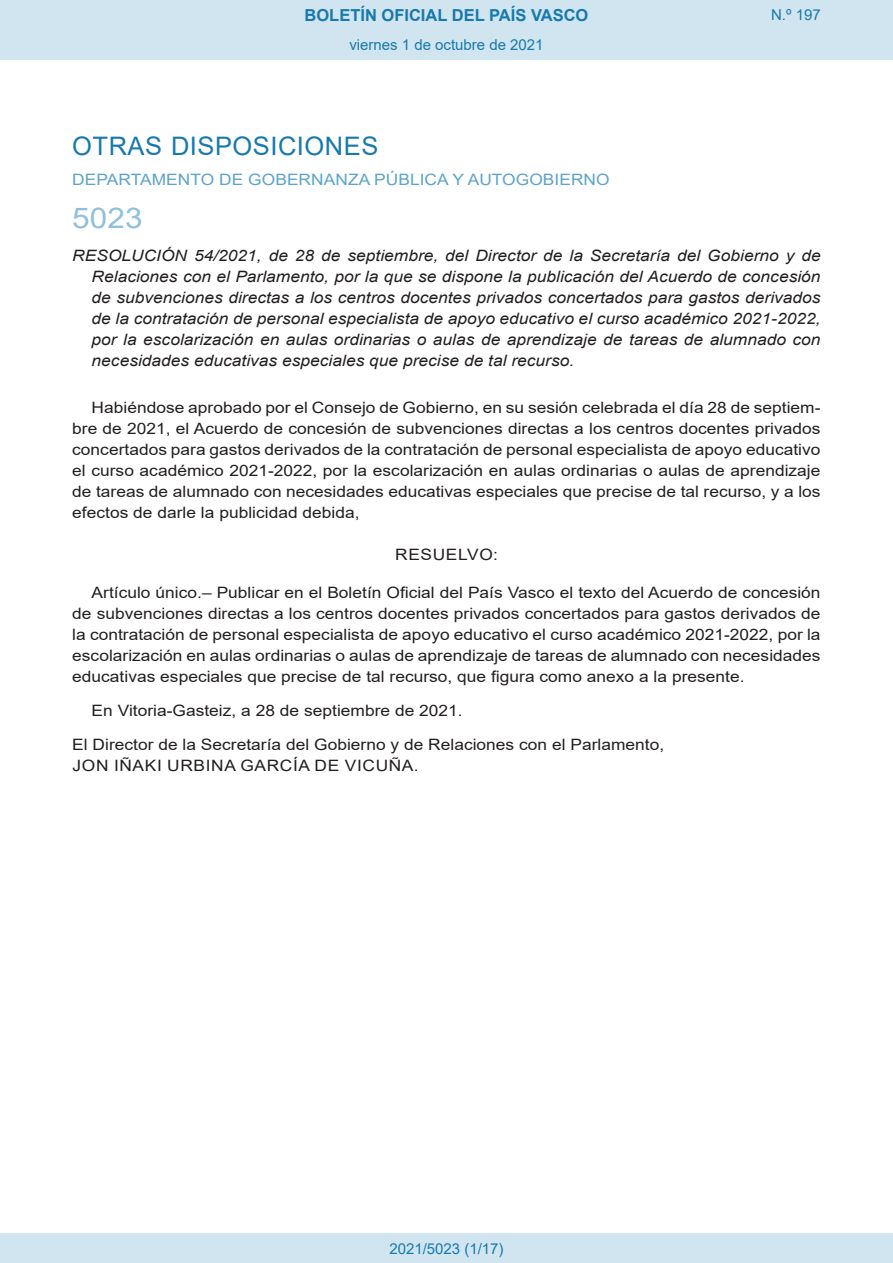
<style>
.page{position:relative;width:893px;height:1263px;background:#fff}
.page>*{position:absolute;margin:0;border:0;box-sizing:border-box;transform-origin:0 0}
.BOPVOrden{font:28.5px "Arial";color:#90c0db;scale:1.11 1}
.BOPVSeccion{font:25.5px "Arial";letter-spacing:.02em;color:#1879ad}
.t1{font:700 16.5px "Arial";color:#1879ad}
.BOPVDetalle{font:15.6px/21px "Arial";color:#231f20;text-align:justify;scale:1.11 1}
.BOPVTitulo{font:italic 15.6px/21px "Arial";color:#231f20;text-align:justify;scale:1.11 1}
.BOPVFirmaPuesto{font:15.6px "Arial";color:#231f20;scale:1.11 1}
.BOPVOrganismo{font:15.6px "Arial";letter-spacing:.005em;color:#5ea4ca;scale:1.11 1}
.BOPVFirmaLugFec{font:15.6px "Arial";color:#231f20;scale:1.11 1}
.BOPVFirmaNombre{font:15.6px "Arial";letter-spacing:.035em;color:#231f20;scale:1.11 1}
.BOPVClave{font:15.6px "Arial";letter-spacing:.035em;color:#231f20;scale:1.11 1}
.Paginacion_Centro{font:15px "Arial";color:#1879ad}
</style>
<div class="page">
<div style="left:0;top:0;width:893px;height:60px;background:#d0e5f0"></div>
<div style="left:0;top:1233px;width:893px;height:30px;background:#d0e5f0"></div>
<p class="t1" style="left:305px;top:3px;width:285px">BOLETÍN OFICIAL DEL PAÍS VASCO</p>
<p class="Paginacion_Centro" style="left:349px;top:35px;width:196px">viernes 1 de octubre de 2021</p>
<p class="Paginacion_Centro" style="left:771px;top:5px;width:51px">N.º 197</p>
<p class="BOPVSeccion" style="left:72px;top:128px;width:308px">OTRAS DISPOSICIONES</p>
<p class="BOPVOrganismo" style="left:72px;top:169px;width:486px">DEPARTAMENTO DE GOBERNANZA PÚBLICA Y AUTOGOBIERNO</p>
<p class="BOPVOrden" style="left:72px;top:198px;width:65px">5023</p>
<p class="BOPVTitulo" style="left:92px;top:246px;width:658px;text-indent:-19px">RESOLUCIÓN 54/2021, de 28 de septiembre, del Director de la Secretaría del Gobierno y de Relaciones con el Parlamento, por la que se dispone la publicación del Acuerdo de concesión de subvenciones directas a los centros docentes privados concertados para gastos derivados de la contratación de personal especialista de apoyo educativo el curso académico 2021-2022, por la escolarización en aulas ordinarias o aulas de aprendizaje de tareas de alumnado con necesidades educativas especiales que precise de tal recurso.</p>
<p class="BOPVDetalle" style="left:72px;top:397px;width:676px;text-indent:19px">Habiéndose aprobado por el Consejo de Gobierno, en su sesión celebrada el día 28 de septiem&shy;bre de 2021, el Acuerdo de concesión de subvenciones directas a los centros docentes privados concertados para gastos derivados de la contratación de personal especialista de apoyo educativo el curso académico 2021-2022, por la escolarización en aulas ordinarias o aulas de aprendizaje de tareas de alumnado con necesidades educativas especiales que precise de tal recurso, y a los efectos de darle la publicidad debida,</p>
<p class="BOPVClave" style="left:395px;top:544px;width:94px">RESUELVO:</p>
<p class="BOPVDetalle" style="left:72px;top:582px;width:676px;text-indent:19px">Artículo único.– Publicar en el Boletín Oficial del País Vasco el texto del Acuerdo de concesión de subvenciones directas a los centros docentes privados concertados para gastos derivados de la contratación de personal especialista de apoyo educativo el curso académico 2021-2022, por la escolarización en aulas ordinarias o aulas de aprendizaje de tareas de alumnado con necesidades educativas especiales que precise de tal recurso, que figura como anexo a la presente.</p>
<p class="BOPVFirmaLugFec" style="left:92px;top:700px;width:336px">En Vitoria-Gasteiz, a 28 de septiembre de 2021.</p>
<p class="BOPVFirmaPuesto" style="left:72px;top:734px;width:535px">El Director de la Secretaría del Gobierno y de Relaciones con el Parlamento,</p>
<p class="BOPVFirmaNombre" style="left:73px;top:755px;width:313px">JON IÑAKI URBINA GARCÍA DE VICUÑA.</p>
<p class="Paginacion_Centro" style="left:389px;top:1238px;width:116px">2021/5023 (1/17)</p>
</div>
